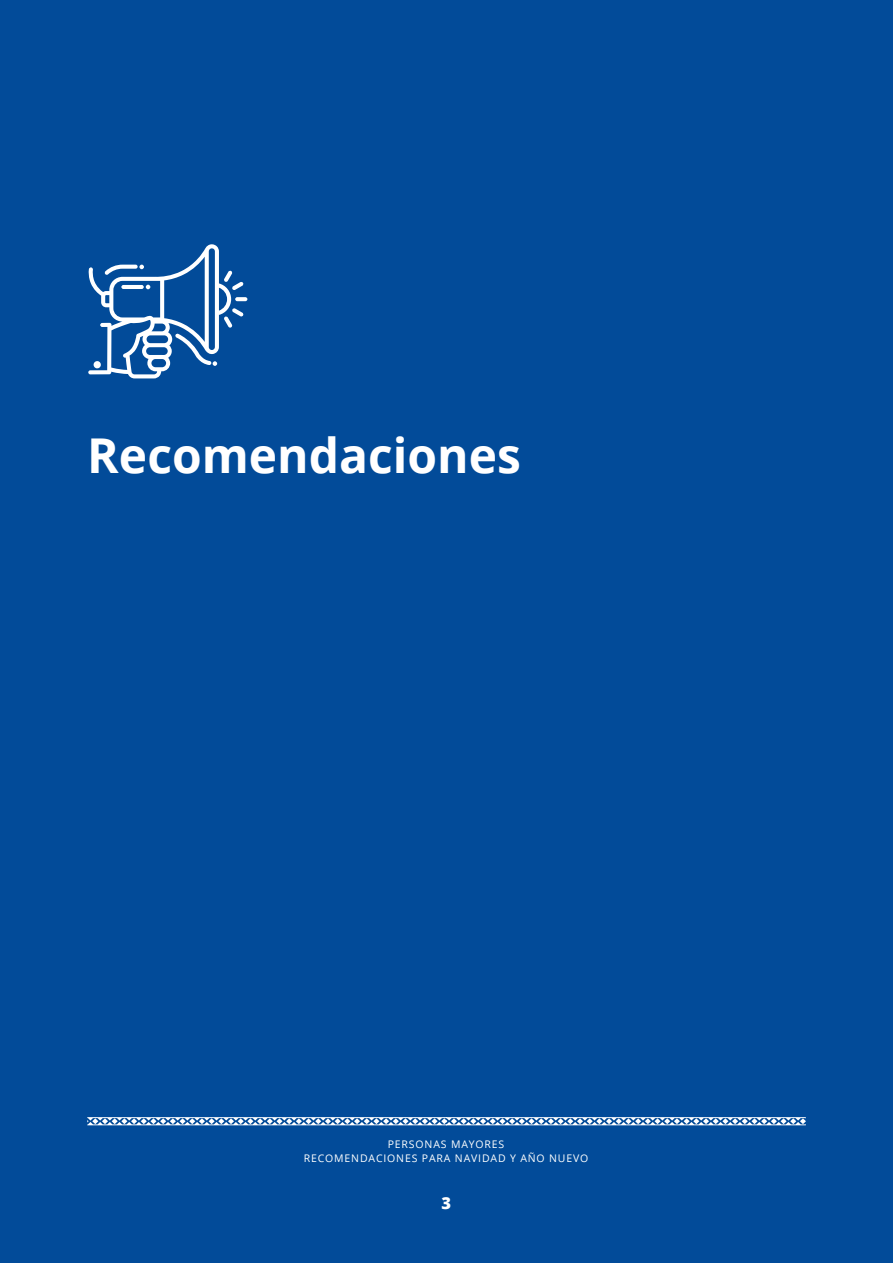
<style>
.page{position:relative;width:893px;height:1263px;background:#024b99}
.page>*{position:absolute;margin:0;border:0;box-sizing:border-box;transform-origin:0 0}
.t1{font:700 48px "Open Sans";color:#fff}
.t2{font:800 16.5px "Open Sans";color:#fff}
.t3{font:10.5px/14.4px "Open Sans";letter-spacing:.08em;color:#fff;text-align:center}
</style>
<div class="page">
<svg style="left:88px;top:244px;width:156px;height:134px"></svg>
<svg style="left:87px;top:1117px;width:719px;height:8px"></svg>
<h1 class="t1" style="left:87px;top:422px;width:435px">Recomendaciones</h1>
<p class="t3" style="left:304px;top:1136px;width:286px">PERSONAS MAYORES<br>RECOMENDACIONES PARA NAVIDAD Y AÑO NUEVO</p>
<h2 class="t2" style="left:441px;top:1190px;width:11px">3</h2>
</div>
